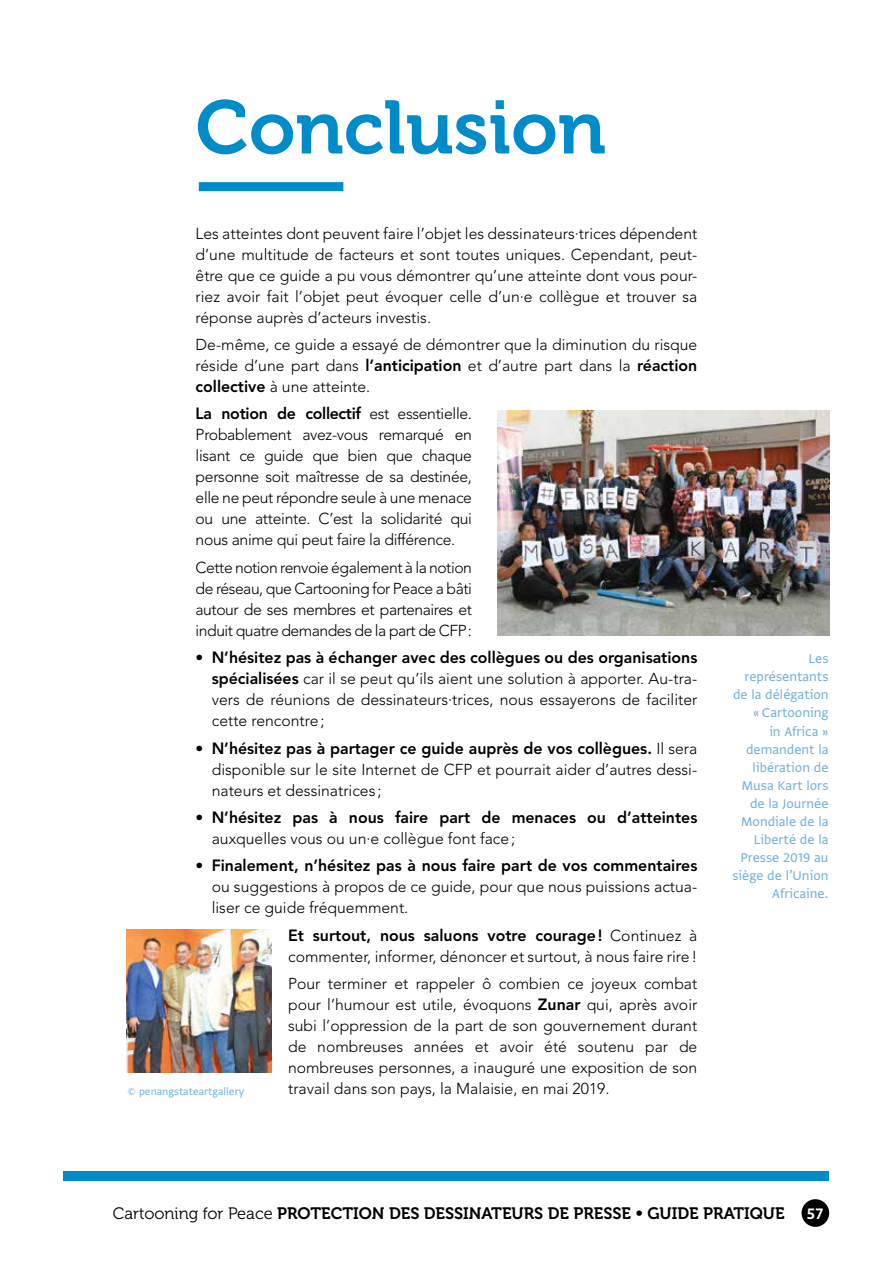
<style>
.page{position:relative;width:893px;height:1263px;background:#fff}
.page>*{position:absolute;margin:0;border:0;box-sizing:border-box;transform-origin:0 0}
.t1{font:75px "Museo 700";color:#008bc9}
.t2{font:16.5px "Museo 700";color:#000}
.t3{font:800 16.2px "Avenir LT Std";color:#000}
.t4{font:800 16.2px "Avenir LT Std";letter-spacing:-.02em;color:#000}
.t5{font:300 15.75px/21px "Avenir LT Std";color:#000;text-align:justify}
.t6{font:15px/18px "Greta Sans Std";color:#73b0de;text-align:right}
.t7{font:12px "Greta Sans Std";color:#73b0de}
.s1{font-weight:800;font-size:16.2px}
.s2{font-weight:300;font-size:15.75px}
.s3{font-family:"Museo 300"}
.s4{font-family:"Greta Sans Std Bld";font-size:18px;color:#fff}
</style>
<div class="page">
<div style="left:64px;top:1171px;width:765px;height:9px;background:#008bc9"></div>
<div style="left:801px;top:1199px;width:28px;height:28px;background:#000;border-radius:50%"></div>
<img style="left:497px;top:411px;width:332px;height:225px">
<img style="left:126px;top:929px;width:145px;height:144px">
<div style="left:199px;top:182px;width:144px;height:9px;background:#008bc9"></div>
<h1 class="t1" style="left:196px;top:86px;width:412px">Conclusion</h1>
<p class="t5" style="left:196px;top:223px;width:503px">Les atteintes dont peuvent faire l’objet les dessinateurs∙trices dépendent d’une multitude de facteurs et sont toutes uniques. Cependant, peut&shy;être que ce guide a pu vous démontrer qu’une atteinte dont vous pour&shy;riez avoir fait l’objet peut évoquer celle d’un∙e collègue et trouver sa réponse auprès d’acteurs investis.</p>
<p class="t5" style="left:196px;top:334px;width:503px">De-même, ce guide a essayé de démontrer que la diminution du risque réside d’une part dans <span class="s1">l’anticipation</span> et d’autre part dans la <span class="s1">réaction collective</span> à une atteinte.</p>
<p class="t4" style="left:196px;top:404px;width:278px">La notion de collectif <span class="s2">est essentielle.</span></p>
<p class="t5" style="left:196px;top:424px;width:278px">Probablement avez-vous remarqué en lisant ce guide que bien que chaque personne soit maîtresse de sa destinée, elle ne peut répondre seule à une menace ou une atteinte. C’est la solidarité qui nous anime qui peut faire la différence.</p>
<p class="t5" style="left:196px;top:557px;width:278px">Cette notion renvoie également à la notion de réseau, que Cartooning for Peace a bâti autour de ses membres et partenaires et induit quatre demandes de la part de CFP:</p>
<p class="t3" style="left:196px;top:648px;width:503px"><span class="s2">•</span> N’hésitez pas à échanger avec des collègues ou des organisations</p>
<p class="t5" style="left:212px;top:668px;width:487px"><span class="s1">spécialisées</span> car il se peut qu’ils aient une solution à apporter. Au-tra&shy;vers de réunions de dessinateurs∙trices, nous essayerons de faciliter cette rencontre;</p>
<p class="t3" style="left:196px;top:738px;width:503px"><span class="s2">•</span> N’hésitez pas à partager ce guide auprès de vos collègues. <span class="s2">Il sera</span></p>
<p class="t5" style="left:212px;top:759px;width:487px">disponible sur le site Internet de CFP et pourrait aider d’autres dessi&shy;nateurs et dessinatrices ;</p>
<p class="t3" style="left:196px;top:808px;width:503px"><span class="s2">•</span> N’hésitez pas à nous faire part de menaces ou d’atteintes</p>
<p class="t5" style="left:212px;top:828px;width:305px">auxquelles vous ou un∙e collègue font face;</p>
<p class="t3" style="left:196px;top:856px;width:503px"><span class="s2">•</span> Finalement, n’hésitez pas à nous faire part de vos commentaires</p>
<p class="t5" style="left:212px;top:876px;width:487px">ou suggestions à propos de ce guide, pour que nous puissions actua&shy;liser ce guide fréquemment.</p>
<p class="t3" style="left:288px;top:925px;width:411px">Et surtout, nous saluons votre courage! <span class="s2">Continuez à</span></p>
<p class="t5" style="left:288px;top:943px;width:411px;line-height:27.3px">commenter, informer, dénoncer et surtout, à nous faire rire!<br>Pour terminer et rappeler ô combien ce joyeux combat</p>
<p class="t5" style="left:288px;top:994px;width:411px">pour l’humour est utile, évoquons <span class="s1">Zunar</span> qui, après avoir subi l’oppression de la part de son gouvernement durant de nombreuses années et avoir été soutenu par de nombreuses personnes, a inauguré une exposition de son travail dans son pays, la Malaisie, en mai 2019.</p>
<p class="t7" style="left:128px;top:1084px;width:118px">© penangstateartgallery</p>
<p class="t6" style="left:732px;top:650px;width:98px">Les représentants de la délégation « Cartooning<br>in Africa » demandent la libération de<br>Musa Kart lors de la Journée<br>Mondiale de la<br>Liberté de la<br>Presse 2019 au siège de l’Union<br>Africaine.</p>
<p class="t2" style="left:113px;top:1204px;width:712px"><span class="s3">Cartooning for Peace</span> PROTECTION DES DESSINATEURS DE PRESSE • GUIDE PRATIQUE <span class="s4">57</span></p>
</div>
